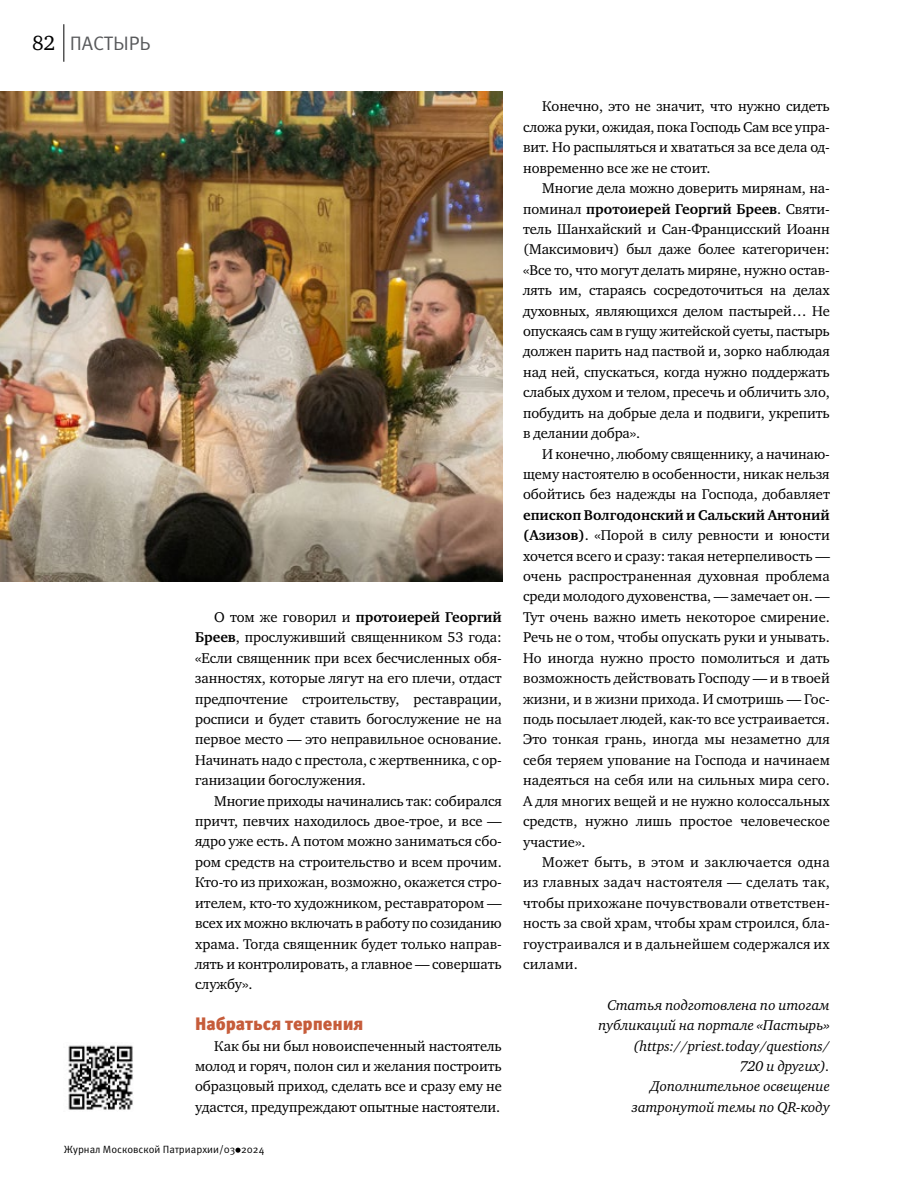
<style>
.page{position:relative;width:915px;height:1191px;background:#fff}
.page>*{position:absolute;margin:0;border:0;box-sizing:border-box;transform-origin:0 0}
.t1{font:19.5px "Meta Pro";letter-spacing:-.005em;color:#58595b}
.t2{font:900 18px "Meta Pro";letter-spacing:-.005em;color:#c65c3a}
.t3{font:14.55px/20.4px "Charter ITC";letter-spacing:-.005em;color:#000;text-align:justify}
.t4{font:italic 14.55px/20.4px "Charter ITC";letter-spacing:-.005em;color:#000;text-align:right}
.t5{font:10.5px "Meta Pro";color:#000}
.s1{font-family:"Charter ITC";font-size:21px;color:#000}
.s2{font-weight:700}
</style>
<div class="page">
<svg style="left:235px;top:1147px;width:5px;height:5px"></svg>
<hr style="left:63px;top:24px;width:1px;height:38px;background:#000">
<img style="left:0;top:91px;width:502px;height:490px">
<img style="left:68px;top:1045px;width:65px;height:65px">
<h1 class="t1" style="left:32px;top:31px;width:120px"><span class="s1">82</span> ПАСТЫРЬ</h1>
<p class="t3" style="left:195px;top:606px;width:308px;text-indent:19px">О том же говорил и <span class="s2">протоиерей Георгий Бреев</span>, прослуживший священником 53 года: «Если священник при всех бесчисленных обя&shy;занностях, которые лягут на его плечи, отдаст предпочтение строительству, реставрации, росписи и будет ставить богослужение не на первое место — это неправильное основание.<br>Начинать надо с престола, с жертвенника, с ор&shy;ганизации богослужения.</p>
<p class="t3" style="left:195px;top:790px;width:308px;text-indent:19px">Многие приходы начинались так: собирался причт, певчих находилось двое-трое, и все — ядро уже есть. А потом можно заниматься сбо&shy;ром средств на строительство и всем прочим.<br>Кто-то из прихожан, возможно, окажется стро&shy;ителем, кто-то художником, реставратором — всех их можно включать в работу по созиданию храма. Тогда священник будет только направ&shy;лять и контролировать, а главное — совершать службу».</p>
<p class="t2" style="left:195px;top:1012px;width:170px">Набраться терпения</p>
<p class="t3" style="left:195px;top:1035px;width:308px;text-indent:19px">Как бы ни был новоиспеченный настоятель молод и горяч, полон сил и желания построить образцовый приход, сделать все и сразу ему не удастся, предупреждают опытные настоятели.</p>
<p class="t5" style="left:64px;top:1142px;width:202px">Журнал Московской Патриархии/03 2024</p>
<p class="t3" style="left:523px;top:96px;width:308px;text-indent:19px">Конечно, это не значит, что нужно сидеть сложа руки, ожидая, пока Господь Сам все упра&shy;вит. Но распыляться и хвататься за все дела од&shy;новременно все же не стоит.</p>
<p class="t3" style="left:523px;top:178px;width:308px;text-indent:19px">Многие дела можно доверить мирянам, на&shy;поминал <span class="s2">протоиерей Георгий Бреев</span>. Святи&shy;тель Шанхайский и Сан-Францисский Иоанн (Максимович) был даже более категоричен: «Все то, что могут делать миряне, нужно остав&shy;лять им, стараясь сосредоточиться на делах духовных, являющихся делом пастырей… Не опускаясь сам в гущу житейской суеты, пастырь должен парить над паствой и, зорко наблюдая над ней, спускаться, когда нужно поддержать слабых духом и телом, пресечь и обличить зло, побудить на добрые дела и подвиги, укрепить в делании добра».</p>
<p class="t3" style="left:523px;top:443px;width:308px;text-indent:19px">И конечно, любому священнику, а начинаю&shy;щему настоятелю в особенности, никак нельзя обойтись без надежды на Господа, добавляет</p>
<p class="t3" style="left:523px;top:504px;width:308px"><span class="s2">епископ Волгодонский и Сальский Антоний (Азизов)</span>. «Порой в силу ревности и юности хочется всего и сразу: такая нетерпеливость — очень распространенная духовная проблема среди молодого духовенства, — замечает он. — Тут очень важно иметь некоторое смирение.<br>Речь не о том, чтобы опускать руки и унывать.<br>Но иногда нужно просто помолиться и дать возможность действовать Господу — и в твоей жизни, и в жизни прихода. И смотришь — Гос&shy;подь посылает людей, как-то все устраивается.<br>Это тонкая грань, иногда мы незаметно для себя теряем упование на Господа и начинаем надеяться на себя или на сильных мира сего.<br>А для многих вещей и не нужно колоссальных средств, нужно лишь простое человеческое участие».</p>
<p class="t3" style="left:523px;top:851px;width:308px;text-indent:19px">Может быть, в этом и заключается одна из главных задач настоятеля — сделать так, чтобы прихожане почувствовали ответствен&shy;ность за свой храм, чтобы храм строился, бла&shy;гоустраивался и в дальнейшем содержался их силами.</p>
<p class="t4" style="left:598px;top:994px;width:233px">Статья подготовлена по итогам публикаций на портале «Пастырь» (https://priest.today/questions/<br>720 и других).<br>Дополнительное освещение затронутой темы по QR-коду</p>
</div>
